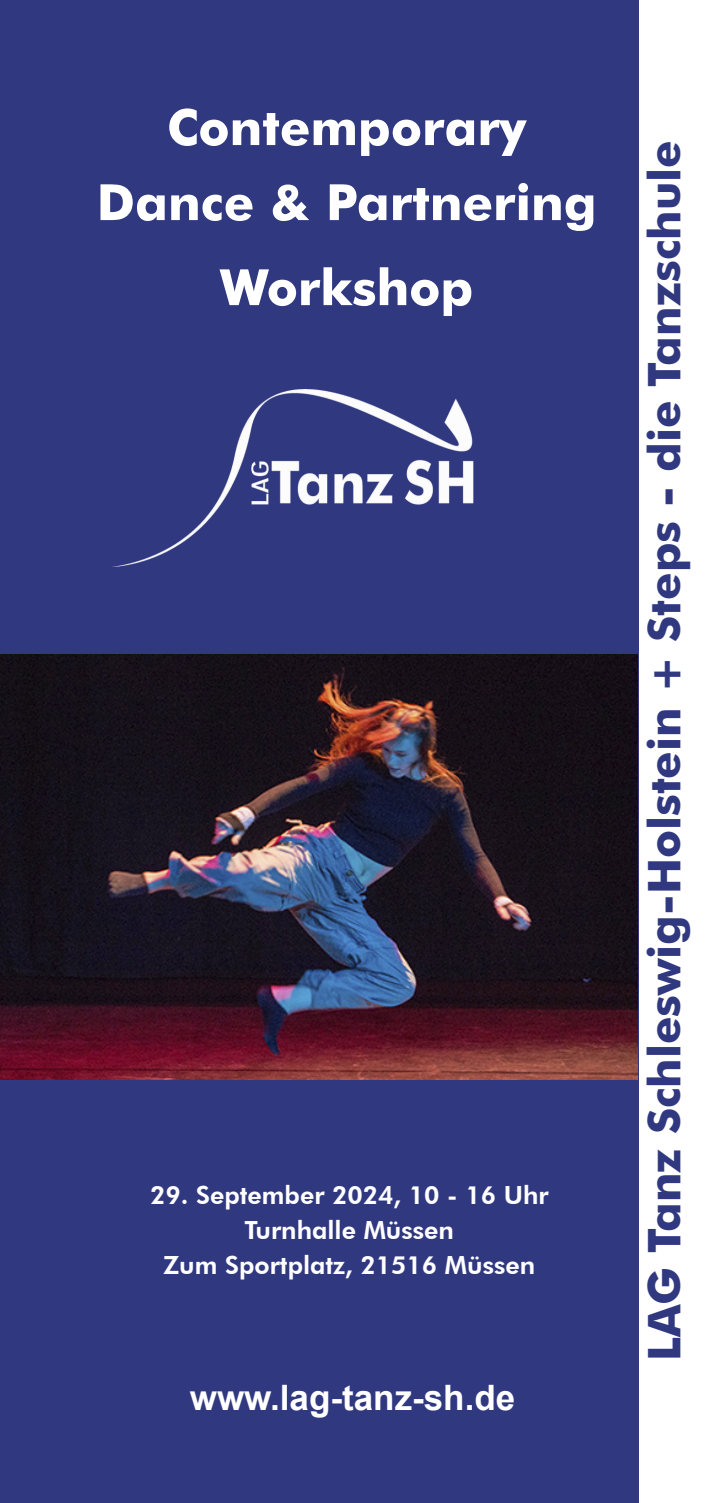
<style>
.page{position:relative;width:709px;height:1503px;background:#fff}
.page>*{position:absolute;margin:0;border:0;box-sizing:border-box;transform-origin:0 0}
.t1{font:700 50px/75px "Futura BT";color:#fff;text-align:center}
.t2{font:700 45px "Futura BT";color:#303880}
.t3{font:700 35px "Arial";color:#fff}
.t4{font:800 25px/35px "Futura BT";color:#fff;text-align:center}
</style>
<div class="page">
<div style="left:0;top:0;width:638px;height:1502px;background:#303880"></div>
<img style="left:118px;top:389px;width:356px;height:177px">
<img style="left:0;top:654px;width:637px;height:425px">
<h1 class="t1" style="left:97px;top:89px;width:501px">Contemporary<br>Dance &amp; Partnering</h1>
<h1 class="t1" style="left:220px;top:249px;width:255px">Workshop</h1>
<p class="t4" style="left:150px;top:1177px;width:400px">29. September 2024, 10 - 16 Uhr<br>Turnhalle Müssen<br>Zum Sportplatz, 21516 Müssen</p>
<h3 class="t3" style="left:190px;top:1372px;width:327px">www.lag-tanz-sh.de</h3>
<h2 class="t2" style="left:637px;top:1360px;width:1222px;rotate:-90deg">LAG Tanz Schleswig-Holstein + Steps - die Tanzschule</h2>
</div>
